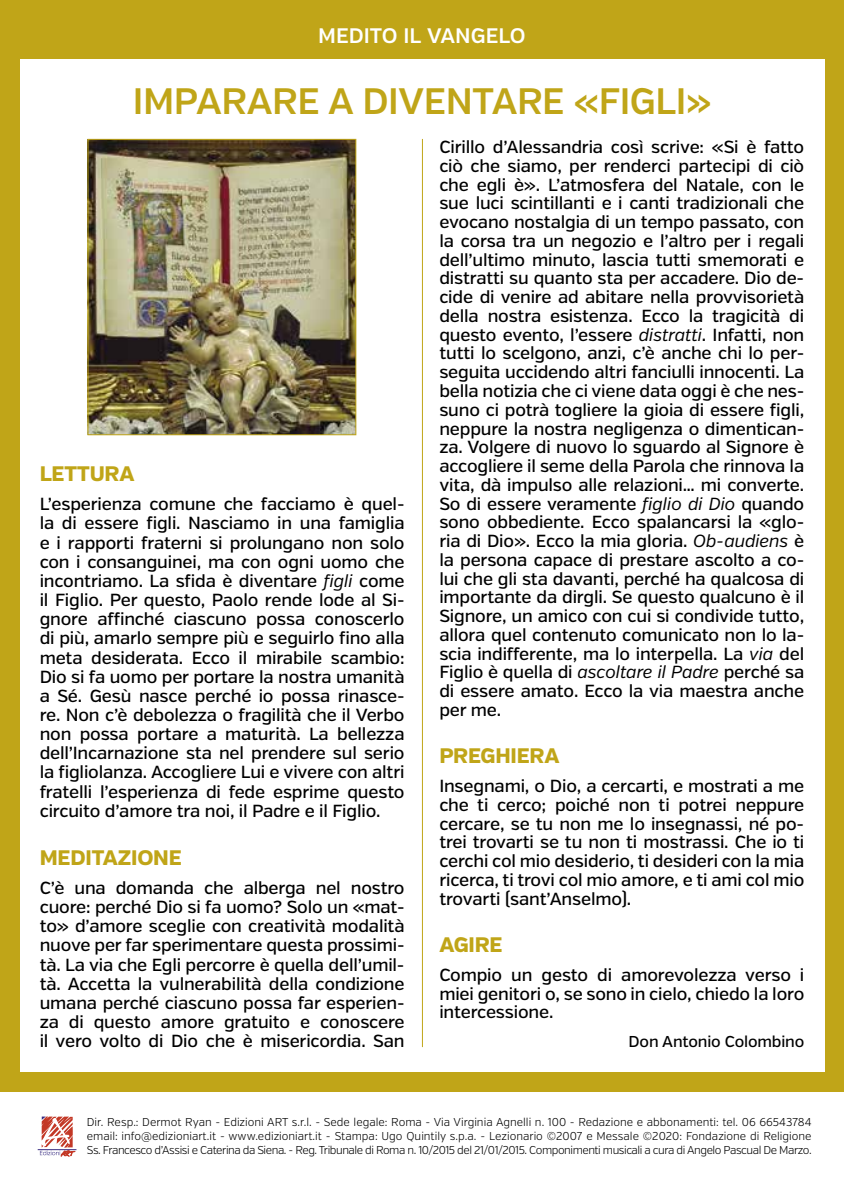
<style>
.page{position:relative;width:844px;height:1191px;background:#fff}
.page>*{position:absolute;margin:0;border:0;box-sizing:border-box;transform-origin:0 0}
.t1{font:600 36.75px "Verb";letter-spacing:-.01em;color:#c0a518}
.t2{font:800 21px "Verb";letter-spacing:-.01em;color:#c0a518}
.t3{font:600 21px "Verb";color:#fff}
.t4{font:500 17.5px/18.7px "Verb";letter-spacing:-.01em;color:#000;text-align:justify}
.t5{font:500 15.75px "Verb";letter-spacing:-.01em;color:#000}
.t6{font:300 11.38px/14px "Verb";letter-spacing:-.04em;color:#000;text-align:justify}
.s1{font-weight:400;font-style:italic}
</style>
<div class="page">
<div style="left:0;top:0;width:843px;height:1091px;background:#c0a518"></div>
<div style="left:20px;top:60px;width:803px;height:1011px;background:#fff"></div>
<img style="left:89px;top:141px;width:265px;height:292px">
<div style="left:87px;top:139px;width:269px;height:296px;border:1px solid #c0a518"></div>
<hr style="left:422px;top:139px;width:1px;height:908px;background:#c0a518">
<hr style="left:38px;top:1149px;width:38px;height:1px;background:#392d82">
<svg style="left:40px;top:1116px;width:36px;height:40px"></svg>
<p class="t3" style="left:318px;top:23px;width:209px">MEDITO IL VANGELO</p>
<h1 class="t1" style="left:133px;top:79px;width:580px">IMPARARE A DIVENTARE «FIGLI»</h1>
<p class="t2" style="left:40px;top:461px;width:96px">LETTURA</p>
<p class="t4" style="left:40px;top:495px;width:366px">L’esperienza comune che facciamo è quel&shy;la di essere figli. Nasciamo in una famiglia e i rapporti fraterni si prolungano non solo con i consanguinei, ma con ogni uomo che incontriamo. La sfida è diventare <span class="s1">figli</span> come il Figlio. Per questo, Paolo rende lode al Si&shy;gnore affinché ciascuno possa conoscerlo di più, amarlo sempre più e seguirlo fino alla meta desiderata. Ecco il mirabile scambio:<br>Dio si fa uomo per portare la nostra umanità a Sé. Gesù nasce perché io possa rinasce&shy;re. Non c’è debolezza o fragilità che il Verbo non possa portare a maturità. La bellezza dell’Incarnazione sta nel prendere sul serio la figliolanza. Accogliere Lui e vivere con altri fratelli l’esperienza di fede esprime questo circuito d’amore tra noi, il Padre e il Figlio.</p>
<p class="t2" style="left:40px;top:844px;width:144px">MEDITAZIONE</p>
<p class="t4" style="left:40px;top:878px;width:366px">C’è una domanda che alberga nel nostro cuore: perché Dio si fa uomo? Solo un «mat&shy;to» d’amore sceglie con creatività modalità nuove per far sperimentare questa prossimi&shy;tà. La via che Egli percorre è quella dell’umil&shy;tà. Accetta la vulnerabilità della condizione umana perché ciascuno possa far esperien&shy;za di questo amore gratuito e conoscere il vero volto di Dio che è misericordia. San</p>
<p class="t4" style="left:439px;top:138px;width:366px">Cirillo d’Alessandria così scrive: «Si è fatto ciò che siamo, per renderci partecipi di ciò che egli è». L’atmosfera del Natale, con le sue luci scintillanti e i canti tradizionali che evocano nostalgia di un tempo passato, con la corsa tra un negozio e l’altro per i regali dell’ultimo minuto, lascia tutti smemorati e distratti su quanto sta per accadere. Dio de&shy;cide di venire ad abitare nella provvisorietà della nostra esistenza. Ecco la tragicità di questo evento, l’essere <span class="s1">distratti</span>. Infatti, non tutti lo scelgono, anzi, c’è anche chi lo per&shy;seguita uccidendo altri fanciulli innocenti. La bella notizia che ci viene data oggi è che nes&shy;suno ci potrà togliere la gioia di essere figli, neppure la nostra negligenza o dimentican&shy;za. Volgere di nuovo lo sguardo al Signore è accogliere il seme della Parola che rinnova la vita, dà impulso alle relazioni… mi converte.<br>So di essere veramente <span class="s1">figlio di Dio</span> quando sono obbediente. Ecco spalancarsi la «glo&shy;ria di Dio». Ecco la mia gloria. <span class="s1">Ob-audiens</span> è la persona capace di prestare ascolto a co&shy;lui che gli sta davanti, perché ha qualcosa di importante da dirgli. Se questo qualcuno è il Signore, un amico con cui si condivide tutto, allora quel contenuto comunicato non lo la&shy;scia indifferente, ma lo interpella. La <span class="s1">via</span> del Figlio è quella di <span class="s1">ascoltare il Padre</span> perché sa di essere amato. Ecco la via maestra anche per me.</p>
<p class="t2" style="left:439px;top:743px;width:121px">PREGHIERA</p>
<p class="t4" style="left:439px;top:777px;width:366px">Insegnami, o Dio, a cercarti, e mostrati a me che ti cerco; poiché non ti potrei neppure cercare, se tu non me lo insegnassi, né po&shy;trei trovarti se tu non ti mostrassi. Che io ti cerchi col mio desiderio, ti desideri con la mia ricerca, ti trovi col mio amore, e ti ami col mio trovarti (sant’Anselmo).</p>
<p class="t2" style="left:439px;top:932px;width:65px">AGIRE</p>
<p class="t4" style="left:439px;top:965px;width:366px">Compio un gesto di amorevolezza verso i miei genitori o, se sono in cielo, chiedo la loro intercessione.</p>
<p class="t5" style="left:628px;top:1032px;width:177px">Don Antonio Colombino</p>
<p class="t6" style="left:87px;top:1114px;width:726px">Dir. Resp.: Dermot Ryan - Edizioni ART s.r.l. - Sede legale: Roma - Via Virginia Agnelli n. 100 - Redazione e abbonamenti: tel. 06 66543784 email: info@edizioniart.it - www.edizioniart.it - Stampa: Ugo Quintily s.p.a. - Lezionario ©2007 e Messale ©2020: Fondazione di Religione Ss. Francesco d’Assisi e Caterina da Siena. - Reg. Tribunale di Roma n. 10/2015 del 21/01/2015. Componimenti musicali a cura di Angelo Pascual De Marzo.</p>
</div>
